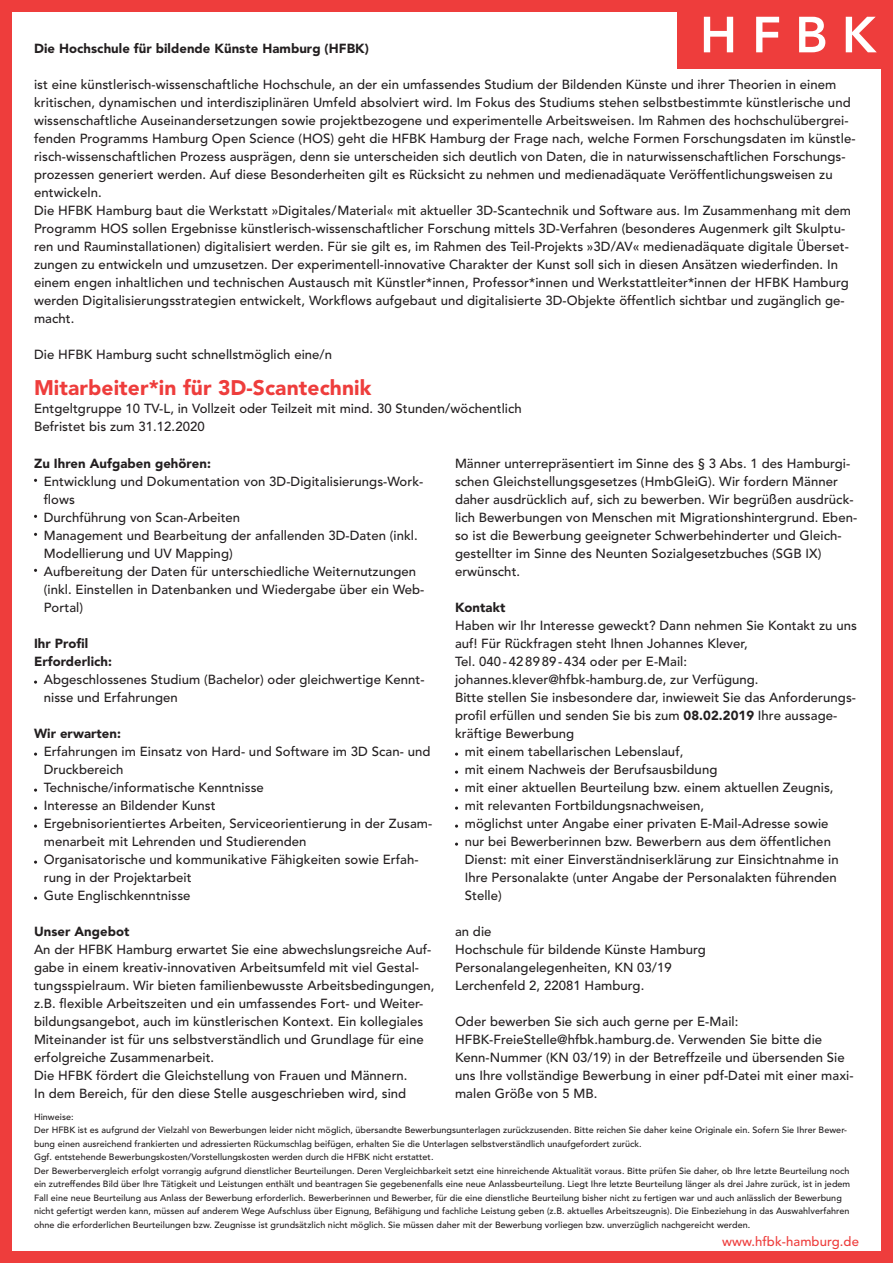
<style>
.page{position:relative;width:893px;height:1263px;background:#fff}
.page>*{position:absolute;margin:0;border:0;box-sizing:border-box;transform-origin:0 0}
.t1{font:900 21px "Avenir LT Std";letter-spacing:.005em;color:#ee3d3c}
.t2{font:500 13.2px/18px "Avenir LT Std";letter-spacing:.005em;color:#231f20}
.t3{font:900 13.2px/18px "Avenir LT Std";letter-spacing:.005em;color:#231f20}
.t4{font:500 13.2px "Avenir LT Std";letter-spacing:.005em;color:#ee3d3c}
.t5{font:500 9px/13.5px "Avenir LT Std";letter-spacing:.005em;color:#231f20}
.s1{font-weight:900}
</style>
<div class="page">
<div style="left:678px;top:0;width:214px;height:68px;background:#ee3d3c"></div>
<div style="left:0;top:0;width:893px;height:1263px;border:12px solid #ee3d3c"></div>
<svg style="left:704px;top:17px;width:29px;height:35px"></svg>
<svg style="left:756px;top:17px;width:23px;height:35px"></svg>
<svg style="left:799px;top:17px;width:26px;height:35px"></svg>
<svg style="left:846px;top:17px;width:31px;height:35px"></svg>
<svg style="left:34px;top:680px;width:3px;height:4px"></svg>
<svg style="left:34px;top:752px;width:3px;height:4px"></svg>
<svg style="left:34px;top:788px;width:3px;height:4px"></svg>
<svg style="left:34px;top:806px;width:3px;height:4px"></svg>
<svg style="left:34px;top:824px;width:3px;height:4px"></svg>
<svg style="left:34px;top:860px;width:3px;height:4px"></svg>
<svg style="left:34px;top:896px;width:3px;height:4px"></svg>
<svg style="left:455px;top:752px;width:3px;height:4px"></svg>
<svg style="left:455px;top:770px;width:3px;height:4px"></svg>
<svg style="left:455px;top:788px;width:3px;height:4px"></svg>
<svg style="left:455px;top:806px;width:3px;height:4px"></svg>
<svg style="left:455px;top:824px;width:3px;height:4px"></svg>
<svg style="left:455px;top:842px;width:3px;height:4px"></svg>
<p class="t3" style="left:34px;top:40px;width:336px">Die Hochschule für bildende Künste Hamburg (HFBK)</p>
<p class="t2" style="left:34px;top:76px;width:823px">ist eine künstlerisch-wissenschaftliche Hochschule, an der ein umfassendes Studium der Bildenden Künste und ihrer Theorien in einem kritischen, dynamischen und interdisziplinären Umfeld absolviert wird. Im Fokus des Studiums stehen selbstbestimmte künstlerische und wissenschaftliche Auseinandersetzungen sowie projektbezogene und experimentelle Arbeitsweisen. Im Rahmen des hochschulübergrei&shy;fenden Programms Hamburg Open Science (HOS) geht die HFBK Hamburg der Frage nach, welche Formen Forschungsdaten im künstle&shy;risch-wissenschaftlichen Prozess ausprägen, denn sie unterscheiden sich deutlich von Daten, die in naturwissenschaftlichen Forschungs&shy;prozessen generiert werden. Auf diese Besonderheiten gilt es Rücksicht zu nehmen und medienadäquate Veröffentlichungsweisen zu entwickeln.<br>Die HFBK Hamburg baut die Werkstatt »Digitales/Material« mit aktueller 3D-Scantechnik und Software aus. Im Zusammenhang mit dem Programm HOS sollen Ergebnisse künstlerisch-wissenschaftlicher Forschung mittels 3D-Verfahren (besonderes Augenmerk gilt Skulptu&shy;ren und Rauminstallationen) digitalisiert werden. Für sie gilt es, im Rahmen des Teil-Projekts »3D/AV« medienadäquate digitale Überset&shy;zungen zu entwickeln und umzusetzen. Der experimentell-innovative Charakter der Kunst soll sich in diesen Ansätzen wiederfinden. In einem engen inhaltlichen und technischen Austausch mit Künstler*innen, Professor*innen und Werkstattleiter*innen der HFBK Hamburg werden Digitalisierungsstrategien entwickelt, Workflows aufgebaut und digitalisierte 3D-Objekte öffentlich sichtbar und zugänglich ge&shy;macht.</p>
<p class="t2" style="left:34px;top:346px;width:300px">Die HFBK Hamburg sucht schnellstmöglich eine/n</p>
<h1 class="t1" style="left:34px;top:375px;width:339px">Mitarbeiter*in für 3D-Scantechnik</h1>
<p class="t2" style="left:34px;top:400px;width:489px">Entgeltgruppe 10 TV-L, in Vollzeit oder Teilzeit mit mind. 30 Stunden/wöchentlich<br>Befristet bis zum 31.12.2020</p>
<p class="t3" style="left:34px;top:454px;width:178px">Zu Ihren Aufgaben gehören:</p>
<p class="t2" style="left:44px;top:472px;width:382px">Entwicklung und Dokumentation von 3D-Digitalisierungs-Work&shy;flows<br>Durchführung von Scan-Arbeiten<br>Management und Bearbeitung der anfallenden 3D-Daten (inkl.<br>Modellierung und UV Mapping)<br>Aufbereitung der Daten für unterschiedliche Weiternutzungen (inkl. Einstellen in Datenbanken und Wiedergabe über ein Web-Portal)</p>
<p class="t3" style="left:34px;top:634px;width:80px">Ihr Profil<br>Erforderlich:</p>
<p class="t2" style="left:44px;top:670px;width:382px">Abgeschlossenes Studium (Bachelor) oder gleichwertige Kennt&shy;nisse und Erfahrungen</p>
<p class="t3" style="left:34px;top:724px;width:89px">Wir erwarten:</p>
<p class="t2" style="left:44px;top:742px;width:390px">Erfahrungen im Einsatz von Hard- und Software im 3D Scan- und Druckbereich<br>Technische/informatische Kenntnisse<br>Interesse an Bildender Kunst<br>Ergebnisorientiertes Arbeiten, Serviceorientierung in der Zusam&shy;menarbeit mit Lehrenden und Studierenden<br>Organisatorische und kommunikative Fähigkeiten sowie Erfah&shy;rung in der Projektarbeit<br>Gute Englischkenntnisse</p>
<p class="t3" style="left:34px;top:922px;width:97px">Unser Angebot</p>
<p class="t2" style="left:34px;top:940px;width:402px">An der HFBK Hamburg erwartet Sie eine abwechslungsreiche Auf&shy;gabe in einem kreativ-innovativen Arbeitsumfeld mit viel Gestal&shy;tungsspielraum. Wir bieten familienbewusste Arbeitsbedingungen, z.B. flexible Arbeitszeiten und ein umfassendes Fort- und Weiter&shy;bildungsangebot, auch im künstlerischen Kontext. Ein kollegiales Miteinander ist für uns selbstverständlich und Grundlage für eine erfolgreiche Zusammenarbeit.<br>Die HFBK fördert die Gleichstellung von Frauen und Männern.<br>In dem Bereich, für den diese Stelle ausgeschrieben wird, sind</p>
<p class="t2" style="left:455px;top:454px;width:404px">Männer unterrepräsentiert im Sinne des § 3 Abs. 1 des Hamburgi&shy;schen Gleichstellungsgesetzes (HmbGleiG). Wir fordern Männer daher ausdrücklich auf, sich zu bewerben. Wir begrüßen ausdrück&shy;lich Bewerbungen von Menschen mit Migrationshintergrund. Eben&shy;so ist die Bewerbung geeigneter Schwerbehinderter und Gleich&shy;gestellter im Sinne des Neunten Sozialgesetzbuches (SGB IX) erwünscht.</p>
<p class="t3" style="left:455px;top:598px;width:52px">Kontakt</p>
<p class="t2" style="left:455px;top:616px;width:403px">Haben wir Ihr Interesse geweckt? Dann nehmen Sie Kontakt zu uns</p>
<p class="t2" style="left:455px;top:634px;width:294px">auf! Für Rückfragen steht Ihnen Johannes Klever,</p>
<p class="t2" style="left:455px;top:652px;width:234px">Tel. 040-428989-434 oder per E-Mail:</p>
<p class="t2" style="left:455px;top:670px;width:305px">johannes.klever@hfbk-hamburg.de, zur Verfügung.</p>
<p class="t2" style="left:455px;top:688px;width:403px">Bitte stellen Sie insbesondere dar, inwieweit Sie das Anforderungs-</p>
<p class="t2" style="left:455px;top:706px;width:384px">profil erfüllen und senden Sie bis zum <span class="s1">08.02.2019</span> Ihre aussage-</p>
<p class="t2" style="left:455px;top:724px;width:121px">kräftige Bewerbung</p>
<p class="t2" style="left:465px;top:742px;width:220px">mit einem tabellarischen Lebenslauf,</p>
<p class="t2" style="left:465px;top:760px;width:254px">mit einem Nachweis der Berufsausbildung</p>
<p class="t2" style="left:465px;top:778px;width:370px">mit einer aktuellen Beurteilung bzw. einem aktuellen Zeugnis,</p>
<p class="t2" style="left:465px;top:796px;width:241px">mit relevanten Fortbildungsnachweisen,</p>
<p class="t2" style="left:465px;top:814px;width:365px">möglichst unter Angabe einer privaten E-Mail-Adresse sowie</p>
<p class="t2" style="left:465px;top:832px;width:368px">nur bei Bewerberinnen bzw. Bewerbern aus dem öffentlichen</p>
<p class="t2" style="left:465px;top:850px;width:375px">Dienst: mit einer Einverständniserklärung zur Einsichtnahme in</p>
<p class="t2" style="left:465px;top:868px;width:373px">Ihre Personalakte (unter Angabe der Personalakten führenden</p>
<p class="t2" style="left:465px;top:886px;width:39px">Stelle)</p>
<p class="t2" style="left:455px;top:922px;width:252px">an die<br>Hochschule für bildende Künste Hamburg<br>Personalangelegenheiten, KN 03/19<br>Lerchenfeld 2, 22081 Hamburg.</p>
<p class="t2" style="left:455px;top:1012px;width:400px">Oder bewerben Sie sich auch gerne per E-Mail:<br>HFBK-FreieStelle@hfbk.hamburg.de. Verwenden Sie bitte die Kenn-Nummer (KN 03/19) in der Betreffzeile und übersenden Sie uns Ihre vollständige Bewerbung in einer pdf-Datei mit einer maxi&shy;malen Größe von 5 MB.</p>
<p class="t5" style="left:34px;top:1110px;width:818px">Hinweise:<br>Der HFBK ist es aufgrund der Vielzahl von Bewerbungen leider nicht möglich, übersandte Bewerbungsunterlagen zurückzusenden. Bitte reichen Sie daher keine Originale ein. Sofern Sie Ihrer Bewer&shy;bung einen ausreichend frankierten und adressierten Rückumschlag beifügen, erhalten Sie die Unterlagen selbstverständlich unaufgefordert zurück.<br>Ggf. entstehende Bewerbungskosten/Vorstellungskosten werden durch die HFBK nicht erstattet.<br>Der Bewerbervergleich erfolgt vorrangig aufgrund dienstlicher Beurteilungen. Deren Vergleichbarkeit setzt eine hinreichende Aktualität voraus. Bitte prüfen Sie daher, ob Ihre letzte Beurteilung noch ein zutreffendes Bild über Ihre Tätigkeit und Leistungen enthält und beantragen Sie gegebenenfalls eine neue Anlassbeurteilung. Liegt Ihre letzte Beurteilung länger als drei Jahre zurück, ist in jedem Fall eine neue Beurteilung aus Anlass der Bewerbung erforderlich. Bewerberinnen und Bewerber, für die eine dienstliche Beurteilung bisher nicht zu fertigen war und auch anlässlich der Bewerbung nicht gefertigt werden kann, müssen auf anderem Wege Aufschluss über Eignung, Befähigung und fachliche Leistung geben (z.B. aktuelles Arbeitszeugnis). Die Einbeziehung in das Auswahlverfahren ohne die erforderlichen Beurteilungen bzw. Zeugnisse ist grundsätzlich nicht möglich. Sie müssen daher mit der Bewerbung vorliegen bzw. unverzüglich nachgereicht werden.</p>
<p class="t4" style="left:722px;top:1233px;width:138px">www.hfbk-hamburg.de</p>
</div>
